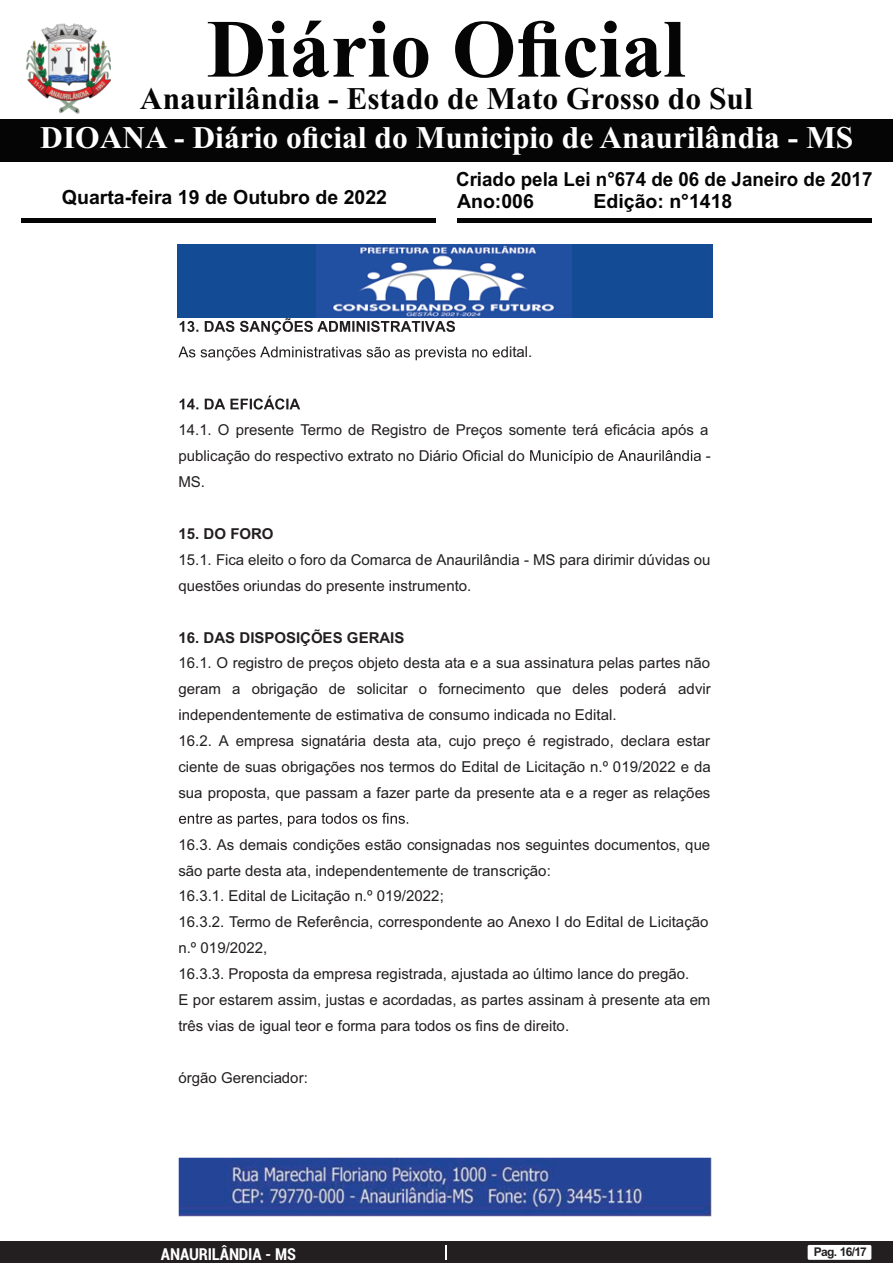
<style>
.page{position:relative;width:893px;height:1263px;background:#fff}
.page>*{position:absolute;margin:0;border:0;box-sizing:border-box;transform-origin:0 0}
.t1{font:700 82.5px "Times New Roman";color:#040504}
.t2{font:700 31.5px "Times New Roman";color:#fff}
.t3{font:700 31.5px "Times New Roman";color:#040504}
.t4{font:700 19.5px "Arial";color:#040504}
.t5{font:700 19.5px "Arial";color:#040504;scale:.96 1}
.t6{font:700 condensed 16.5px "Roboto";letter-spacing:-.01em;color:#fff}
.t7{font:15px/26px "Arial";color:#231f20}
.t8{font:700 15px "Arial";color:#231f20}
.t9{font:700 12px "Arial";letter-spacing:-.055em;color:#231f20}
</style>
<div class="page">
<div style="left:0;top:1242px;width:893px;height:21px;background:#231f20"></div>
<svg style="left:446px;top:1245px;width:1px;height:15px"></svg>
<div style="left:808px;top:1245px;width:63px;height:15px;background:#fff;border-radius:2px"></div>
<div style="left:0;top:119px;width:893px;height:42px;background:#040504"></div>
<hr style="left:21px;top:218px;width:415px;height:4px;background:#040504">
<hr style="left:457px;top:218px;width:415px;height:4px;background:#040504">
<img style="left:25px;top:23px;width:86px;height:91px">
<div style="left:177px;top:244px;width:535px;height:73px;background:#134c95"></div>
<img style="left:317px;top:244px;width:254px;height:73px">
<img style="left:178px;top:1157px;width:533px;height:59px">
<svg style="left:180px;top:318px;width:275px;height:17px"></svg>
<svg style="left:178px;top:346px;width:330px;height:14px"></svg>
<svg style="left:180px;top:395px;width:120px;height:15px"></svg>
<svg style="left:530px;top:450px;width:171px;height:14px"></svg>
<svg style="left:179px;top:813px;width:229px;height:14px"></svg>
<h1 class="t1" style="left:207px;top:21px;width:480px">Diário Oficial</h1>
<h2 class="t3" style="left:140px;top:88px;width:614px">Anaurilândia - Estado de Mato Grosso do Sul</h2>
<h2 class="t2" style="left:40px;top:126px;width:814px">DIOANA - Diário oficial do Municipio de Anaurilândia - MS</h2>
<h3 class="t5" style="left:456px;top:172px;width:435px">Criado pela Lei n°674 de 06 de Janeiro de 2017</h3>
<h3 class="t4" style="left:62px;top:190px;width:327px">Quarta-feira 19 de Outubro de 2022</h3>
<h3 class="t4" style="left:457px;top:193px;width:78px">Ano:006</h3>
<h3 class="t4" style="left:593px;top:193px;width:140px">Edição: n°1418</h3>
<p class="t7" style="left:509px;top:340px;width:25px">ital.</p>
<p class="t7" style="left:178px;top:418px;width:531px">14.1. O presente Termo de Registro de Preços somente terá eficácia após a publicação do respectivo extrato no Diário Oficial do</p>
<p class="t7" style="left:706px;top:444px;width:7px">-</p>
<p class="t7" style="left:178px;top:470px;width:28px">MS.</p>
<p class="t8" style="left:178px;top:528px;width:97px">15. DO FORO</p>
<p class="t7" style="left:178px;top:548px;width:534px">15.1. Fica eleito o foro da Comarca de Anaurilândia - MS para dirimir dúvidas ou questões oriundas do presente instrumento.</p>
<p class="t8" style="left:178px;top:632px;width:227px">16. DAS DISPOSIÇÕES GERAIS</p>
<p class="t7" style="left:178px;top:651px;width:534px">16.1. O registro de preços objeto desta ata e a sua assinatura pelas partes não geram a obrigação de solicitar o fornecimento que deles poderá advir independentemente de estimativa de consumo indicada no Edital.<br>16.2. A empresa signatária desta ata, cujo preço é registrado, declara estar ciente de suas obrigações nos termos do Edital de Licitação n.º 019/2022 e da sua proposta, que passam a fazer parte da presente ata e a reger as relações</p>
<p class="t7" style="left:178px;top:833px;width:533px">16.3. As demais condições estão consignadas nos seguintes documentos, que são parte desta ata, independentemente de transcrição:<br>16.3.1. Edital de Licitação n.º 019/2022;<br>16.3.2. Termo de Referência, correspondente ao Anexo I do Edital de Licitação n.º 019/2022,<br>16.3.3. Proposta da empresa registrada, ajustada ao último lance do pregão.<br>E por estarem assim, justas e acordadas, as partes assinam à presente ata em três vias de igual teor e forma para todos os fins de direito.</p>
<p class="t7" style="left:178px;top:1066px;width:131px">órgão Gerenciador:</p>
<p class="t6" style="left:161px;top:1247px;width:136px">ANAURILÂNDIA - MS</p>
<p class="t9" style="left:814px;top:1247px;width:55px">Pag. 16/17</p>
</div>
